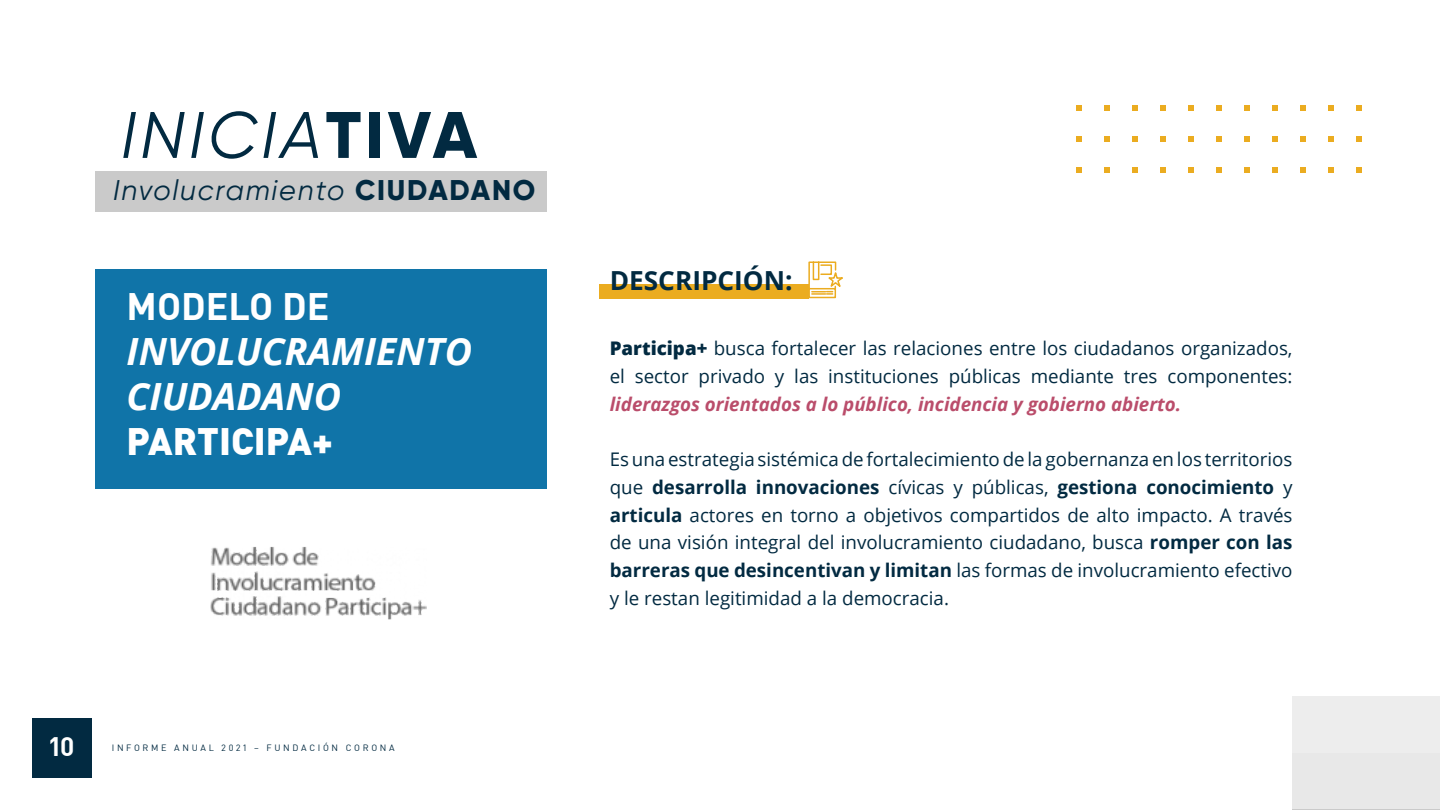
<style>
.page{position:relative;width:1440px;height:810px;background:#fff}
.page>*{position:absolute;margin:0;border:0;box-sizing:border-box;transform-origin:0 0}
.t1{font:italic 65.62px "Gilroy";letter-spacing:.065em;color:#022a41}
.t2{font:italic 700 37.5px/45px "Open Sans";color:#fff}
.t3{font:900 37.5px "NGCDIN";color:#fff}
.t4{font:700 37.5px "NGCDIN";color:#fff}
.t5{font:italic 28.5px "Gilroy";letter-spacing:.065em;color:#022a41}
.t6{font:700 26.25px "Open Sans";color:#022a41}
.t7{font:700 26.25px "NGCDIN";color:#fff}
.t8{font:18.75px/27.8px "Open Sans";color:#022a41}
.t9{font:italic 700 18.75px "Open Sans";color:#ba4d6b}
.t10{font:9px "NGCDIN";letter-spacing:.3em;color:#022a41}
.s1{font-weight:800;font-style:normal}
.s2{font-weight:800}
.s3{font-weight:700}
</style>
<div class="page">
<div style="left:32px;top:718px;width:60px;height:60px;background:#022a41"></div>
<div style="left:95px;top:171px;width:452px;height:41px;background:#cacaca"></div>
<div style="left:95px;top:270px;width:452px;height:219px;background:#1074a8"></div>
<svg style="left:1077px;top:105px;width:5px;height:6px"></svg>
<svg style="left:1077px;top:136px;width:5px;height:5px"></svg>
<svg style="left:1077px;top:167px;width:5px;height:5px"></svg>
<svg style="left:1104px;top:105px;width:6px;height:6px"></svg>
<svg style="left:1104px;top:136px;width:6px;height:5px"></svg>
<svg style="left:1104px;top:167px;width:6px;height:5px"></svg>
<svg style="left:1132px;top:105px;width:6px;height:6px"></svg>
<svg style="left:1132px;top:136px;width:6px;height:5px"></svg>
<svg style="left:1132px;top:167px;width:6px;height:5px"></svg>
<svg style="left:1160px;top:105px;width:6px;height:6px"></svg>
<svg style="left:1160px;top:136px;width:6px;height:5px"></svg>
<svg style="left:1160px;top:167px;width:6px;height:5px"></svg>
<svg style="left:1188px;top:105px;width:6px;height:6px"></svg>
<svg style="left:1188px;top:136px;width:6px;height:5px"></svg>
<svg style="left:1188px;top:167px;width:6px;height:5px"></svg>
<svg style="left:1216px;top:105px;width:6px;height:6px"></svg>
<svg style="left:1216px;top:136px;width:6px;height:5px"></svg>
<svg style="left:1216px;top:167px;width:6px;height:5px"></svg>
<svg style="left:1244px;top:105px;width:6px;height:6px"></svg>
<svg style="left:1244px;top:136px;width:6px;height:5px"></svg>
<svg style="left:1244px;top:167px;width:6px;height:5px"></svg>
<svg style="left:1272px;top:105px;width:6px;height:6px"></svg>
<svg style="left:1272px;top:136px;width:6px;height:5px"></svg>
<svg style="left:1272px;top:167px;width:6px;height:5px"></svg>
<svg style="left:1300px;top:105px;width:6px;height:6px"></svg>
<svg style="left:1300px;top:136px;width:6px;height:5px"></svg>
<svg style="left:1300px;top:167px;width:6px;height:5px"></svg>
<svg style="left:1328px;top:105px;width:6px;height:6px"></svg>
<svg style="left:1328px;top:136px;width:6px;height:5px"></svg>
<svg style="left:1328px;top:167px;width:6px;height:5px"></svg>
<svg style="left:1356px;top:105px;width:5px;height:6px"></svg>
<svg style="left:1356px;top:136px;width:5px;height:5px"></svg>
<svg style="left:1356px;top:167px;width:5px;height:5px"></svg>
<div style="left:599px;top:284px;width:209px;height:14px;background:#ebac20"></div>
<svg style="left:808px;top:261px;width:35px;height:38px"></svg>
<img style="left:211px;top:546px;width:215px;height:74px">
<div style="left:1293px;top:753px;width:147px;height:57px;background:#e8e8e8"></div>
<div style="left:1293px;top:696px;width:147px;height:57px;background:#ededed"></div>
<hr style="left:1293px;top:809px;width:147px;height:1px;background:#cacaca">
<h1 class="t1" style="left:121px;top:95px;width:358px">INICIA<span class="s1">TIVA</span></h1>
<h3 class="t5" style="left:113px;top:173px;width:424px">Involucramiento <span class="s1">CIUDADANO</span></h3>
<h2 class="t4" style="left:127px;top:282px;width:204px">MODELO DE</h2>
<h2 class="t2" style="left:127px;top:328px;width:347px">INVOLUCRAMIENTO<br>CIUDADANO</h2>
<h2 class="t3" style="left:127px;top:416px;width:208px">PARTICIPA+</h2>
<h3 class="t7" style="left:49px;top:729px;width:27px">10</h3>
<p class="t10" style="left:112px;top:742px;width:284px">INFORME ANUAL 2021 – FUNDACIÓN CORONA</p>
<h3 class="t6" style="left:610px;top:262px;width:184px">DESCRIPCIÓN:</h3>
<p class="t8" style="left:610px;top:334px;width:684px"><span class="s2">Participa+</span> busca fortalecer las relaciones entre los ciudadanos organizados, el sector privado y las instituciones públicas mediante tres componentes:</p>
<p class="t9" style="left:610px;top:390px;width:573px">liderazgos orientados a lo público, incidencia y gobierno abierto.</p>
<p class="t8" style="left:610px;top:445px;width:684px;text-align:justify">Es una estrategia sistémica de fortalecimiento de la gobernanza en los territorios que <span class="s3">desarrolla innovaciones</span> cívicas y públicas, <span class="s3">gestiona conocimiento</span> y <span class="s3">articula</span> actores en torno a objetivos compartidos de alto impacto. A través de una visión integral del involucramiento ciudadano, busca <span class="s3">romper con las barreras que desincentivan y limitan</span> las formas de involucramiento efectivo y le restan legitimidad a la democracia.</p>
</div>
